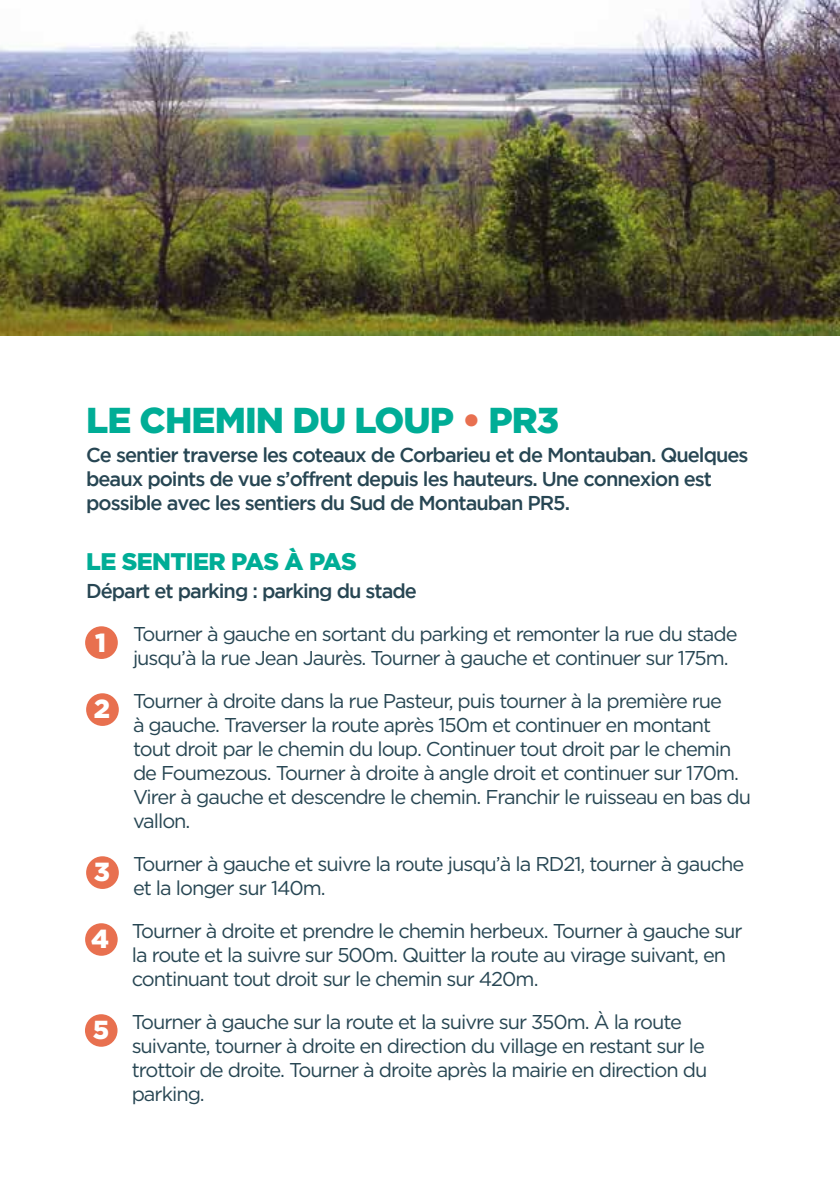
<style>
.page{position:relative;width:840px;height:1191px;background:#fff}
.page>*{position:absolute;margin:0;border:0;box-sizing:border-box;transform-origin:0 0}
.t1{font:900 36px "Gotham";letter-spacing:-.025em;color:#00ad96}
.t2{font:900 26.2px "Gotham";color:#fff}
.t3{font:900 26px "Gotham";color:#fff}
.t4{font:900 24px "Gotham";letter-spacing:-.025em;color:#00ad96}
.t5{font:20px/24px "Gotham";letter-spacing:-.05em;color:#274653}
.t6{font:500 20px/24px "Gotham";letter-spacing:-.05em;color:#274653}
.s1{color:#e87050}
</style>
<div class="page">
<img style="left:0;top:0;width:839px;height:336px">
<div style="left:85px;top:626px;width:33px;height:33px;background:#e8704f;border-radius:50%"></div>
<div style="left:86px;top:693px;width:33px;height:33px;background:#e8704f;border-radius:50%"></div>
<div style="left:86px;top:856px;width:33px;height:33px;background:#e8704f;border-radius:50%"></div>
<div style="left:85px;top:923px;width:33px;height:32px;background:#e8704f;border-radius:50%"></div>
<div style="left:85px;top:1014px;width:32px;height:32px;background:#e8704f;border-radius:50%"></div>
<h1 class="t1" style="left:86px;top:399px;width:474px">LE CHEMIN DU LOUP <span class="s1">•</span> PR3</h1>
<p class="t6" style="left:86px;top:442px;width:663px">Ce sentier traverse les coteaux de Corbarieu et de Montauban. Quelques beaux points de vue s’offrent depuis les hauteurs. Une connexion est possible avec les sentiers du Sud de Montauban PR5.</p>
<p class="t4" style="left:86px;top:547px;width:272px">LE SENTIER PAS À PAS</p>
<p class="t6" style="left:86px;top:579px;width:332px">Départ et parking : parking du stade</p>
<h2 class="t2" style="left:95px;top:628px;width:13px">1</h2>
<h2 class="t2" style="left:94px;top:694px;width:18px">2</h2>
<h2 class="t2" style="left:94px;top:857px;width:18px">3</h2>
<h3 class="t3" style="left:91px;top:924px;width:19px">4</h3>
<h3 class="t3" style="left:93px;top:1015px;width:18px">5</h3>
<p class="t5" style="left:133px;top:621px;width:606px">Tourner à gauche en sortant du parking et remonter la rue du stade jusqu’à la rue Jean Jaurès. Tourner à gauche et continuer sur 175m.</p>
<p class="t5" style="left:133px;top:688px;width:619px">Tourner à droite dans la rue Pasteur, puis tourner à la première rue<br>à gauche. Traverser la route après 150m et continuer en montant tout droit par le chemin du loup. Continuer tout droit par le chemin de Foumezous. Tourner à droite à angle droit et continuer sur 170m.<br>Virer à gauche et descendre le chemin. Franchir le ruisseau en bas du vallon.</p>
<p class="t5" style="left:133px;top:851px;width:612px">Tourner à gauche et suivre la route jusqu’à la RD21, tourner à gauche et la longer sur 140m.</p>
<p class="t5" style="left:132px;top:918px;width:612px">Tourner à droite et prendre le chemin herbeux. Tourner à gauche sur la route et la suivre sur 500m. Quitter la route au virage suivant, en continuant tout droit sur le chemin sur 420m.</p>
<p class="t5" style="left:132px;top:1009px;width:577px">Tourner à gauche sur la route et la suivre sur 350m. À la route suivante, tourner à droite en direction du village en restant sur le trottoir de droite. Tourner à droite après la mairie en direction du parking.</p>
</div>
